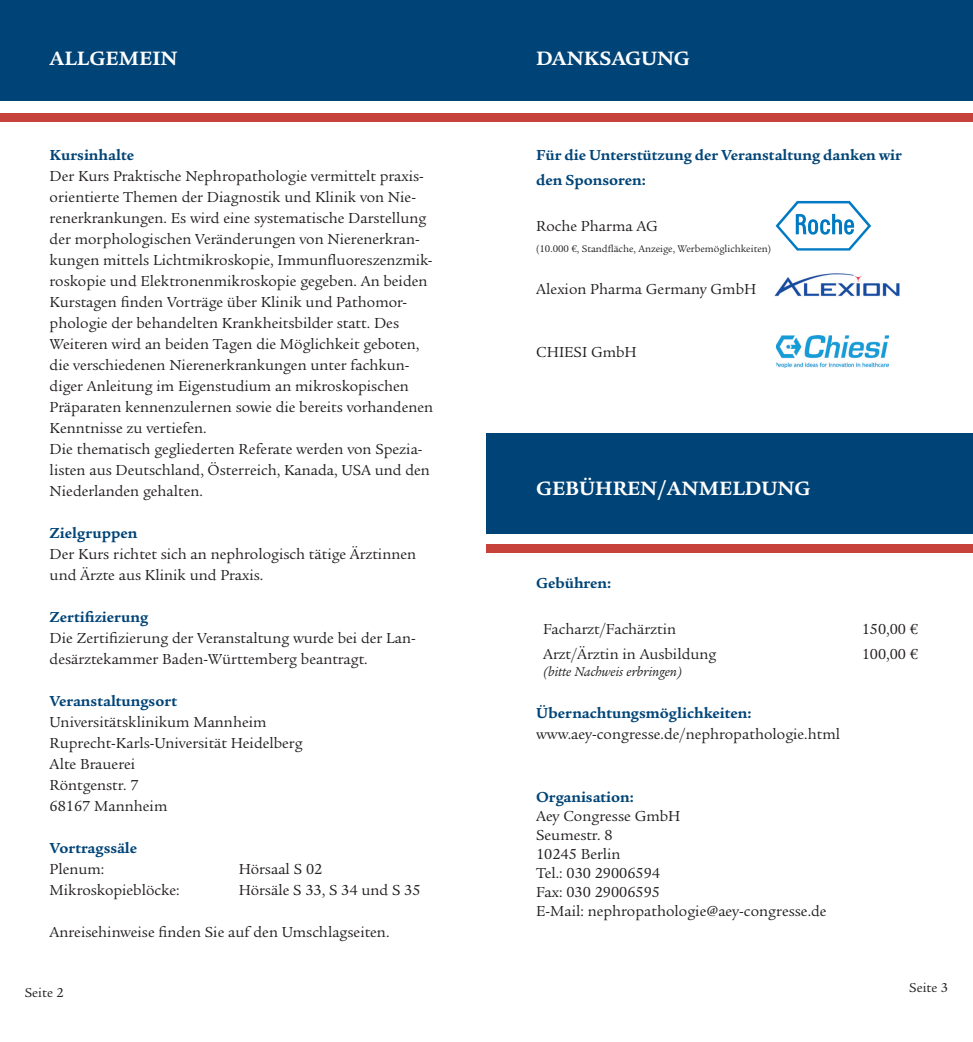
<style>
.page{position:relative;width:973px;height:1042px;background:#fff}
.page>*{position:absolute;margin:0;border:0;box-sizing:border-box;transform-origin:0 0}
.t1{font:700 21px "Legacy Serif ITC Std";color:#fff}
.t2{font:15.75px/21px "Legacy Serif ITC Std";color:#231f20}
.t3{font:700 15.75px/25.2px "Legacy Serif ITC Std";color:#047}
.t4{font:italic 14px "Legacy Serif ITC Std";color:#231f20}
.t5{font:14px "Legacy Serif ITC Std";color:#231f20}
.t6{font:10.5px "Legacy Serif ITC Std";color:#231f20}
</style>
<div class="page">
<div style="left:486px;top:0;width:486px;height:100px;background:#047"></div>
<div style="left:486px;top:113px;width:486px;height:9px;background:#c6423a"></div>
<div style="left:0;top:0;width:486px;height:100px;background:#047"></div>
<div style="left:0;top:113px;width:486px;height:9px;background:#c6423a"></div>
<div style="left:486px;top:433px;width:486px;height:100px;background:#047"></div>
<div style="left:486px;top:544px;width:486px;height:9px;background:#c6423a"></div>
<svg style="left:775px;top:201px;width:96px;height:50px"></svg>
<img style="left:776px;top:335px;width:112px;height:32px">
<img style="left:774px;top:273px;width:126px;height:24px">
<h1 class="t1" style="left:50px;top:46px;width:129px">ALLGEMEIN</h1>
<h1 class="t1" style="left:536px;top:46px;width:155px">DANKSAGUNG</h1>
<p class="t3" style="left:50px;top:142px;width:86px">Kursinhalte</p>
<p class="t2" style="left:50px;top:166px;width:385px">Der Kurs Praktische Nephropathologie vermittelt praxis&shy;orientierte Themen der Diagnostik und Klinik von Nie&shy;renerkrankungen. Es wird eine systematische Darstellung der morphologischen Veränderungen von Nierenerkran&shy;kungen mittels Lichtmikroskopie, Immunfluoreszenzmik&shy;roskopie und Elektronenmikroskopie gegeben. An beiden Kurstagen finden Vorträge über Klinik und Pathomor&shy;phologie der behandelten Krankheitsbilder statt. Des Weiteren wird an beiden Tagen die Möglichkeit geboten, die verschiedenen Nierenerkrankungen unter fachkun&shy;diger Anleitung im Eigenstudium an mikroskopischen Präparaten kennenzulernen sowie die bereits vorhandenen Kenntnisse zu vertiefen.<br>Die thematisch gegliederten Referate werden von Spezia&shy;listen aus Deutschland, Österreich, Kanada, USA und den Niederlanden gehalten.</p>
<p class="t3" style="left:50px;top:520px;width:89px">Zielgruppen</p>
<p class="t2" style="left:50px;top:544px;width:368px">Der Kurs richtet sich an nephrologisch tätige Ärztinnen und Ärzte aus Klinik und Praxis.</p>
<p class="t3" style="left:50px;top:604px;width:100px">Zertifizierung</p>
<p class="t2" style="left:50px;top:628px;width:367px">Die Zertifizierung der Veranstaltung wurde bei der Lan&shy;desärztekammer Baden-Württemberg beantragt.</p>
<p class="t3" style="left:50px;top:688px;width:129px">Veranstaltungsort</p>
<p class="t2" style="left:50px;top:712px;width:254px">Universitätsklinikum Mannheim<br>Ruprecht-Karls-Universität Heidelberg<br>Alte Brauerei<br>Röntgenstr. 7<br>68167 Mannheim</p>
<p class="t3" style="left:50px;top:835px;width:89px">Vortragssäle</p>
<p class="t2" style="left:50px;top:859px;width:56px">Plenum:</p>
<p class="t2" style="left:239px;top:859px;width:85px">Hörsaal S 02</p>
<p class="t2" style="left:50px;top:880px;width:131px">Mikroskopieblöcke:</p>
<p class="t2" style="left:239px;top:880px;width:183px">Hörsäle S 33, S 34 und S 35</p>
<p class="t2" style="left:50px;top:922px;width:341px">Anreisehinweise finden Sie auf den Umschlagseiten.</p>
<p class="t3" style="left:536px;top:142px;width:367px">Für die Unterstützung der Veranstaltung danken wir den Sponsoren:</p>
<p class="t2" style="left:536px;top:216px;width:123px">Roche Pharma AG</p>
<p class="t6" style="left:536px;top:243px;width:236px">(10.000 €, Standfläche, Anzeige, Werbemöglichkeiten)</p>
<p class="t2" style="left:536px;top:279px;width:222px">Alexion Pharma Germany GmbH</p>
<p class="t2" style="left:536px;top:342px;width:102px">CHIESI GmbH</p>
<h1 class="t1" style="left:536px;top:476px;width:275px">GEBÜHREN/ANMELDUNG</h1>
<p class="t3" style="left:536px;top:570px;width:77px">Gebühren:</p>
<p class="t2" style="left:543px;top:619px;width:134px">Facharzt/Fachärztin</p>
<p class="t2" style="left:861px;top:619px;width:58px">150,00 €</p>
<p class="t2" style="left:543px;top:644px;width:175px">Arzt/Ärztin in Ausbildung</p>
<p class="t4" style="left:543px;top:664px;width:141px">(bitte Nachweis erbringen)</p>
<p class="t2" style="left:861px;top:644px;width:58px">100,00 €</p>
<p class="t3" style="left:536px;top:700px;width:217px">Übernachtungsmöglichkeiten:</p>
<p class="t2" style="left:536px;top:724px;width:305px">www.aey-congresse.de/nephropathologie.html</p>
<p class="t3" style="left:536px;top:784px;width:99px">Organisation:</p>
<p class="t2" style="left:536px;top:807px;width:292px;line-height:18.9px">Aey Congresse GmbH<br>Seumestr. 8<br>10245 Berlin<br>Tel.: 030 29006594<br>Fax: 030 29006595<br>E-Mail: nephropathologie@aey-congresse.de</p>
<p class="t5" style="left:25px;top:985px;width:40px">Seite 2</p>
<p class="t5" style="left:909px;top:980px;width:40px">Seite 3</p>
</div>
